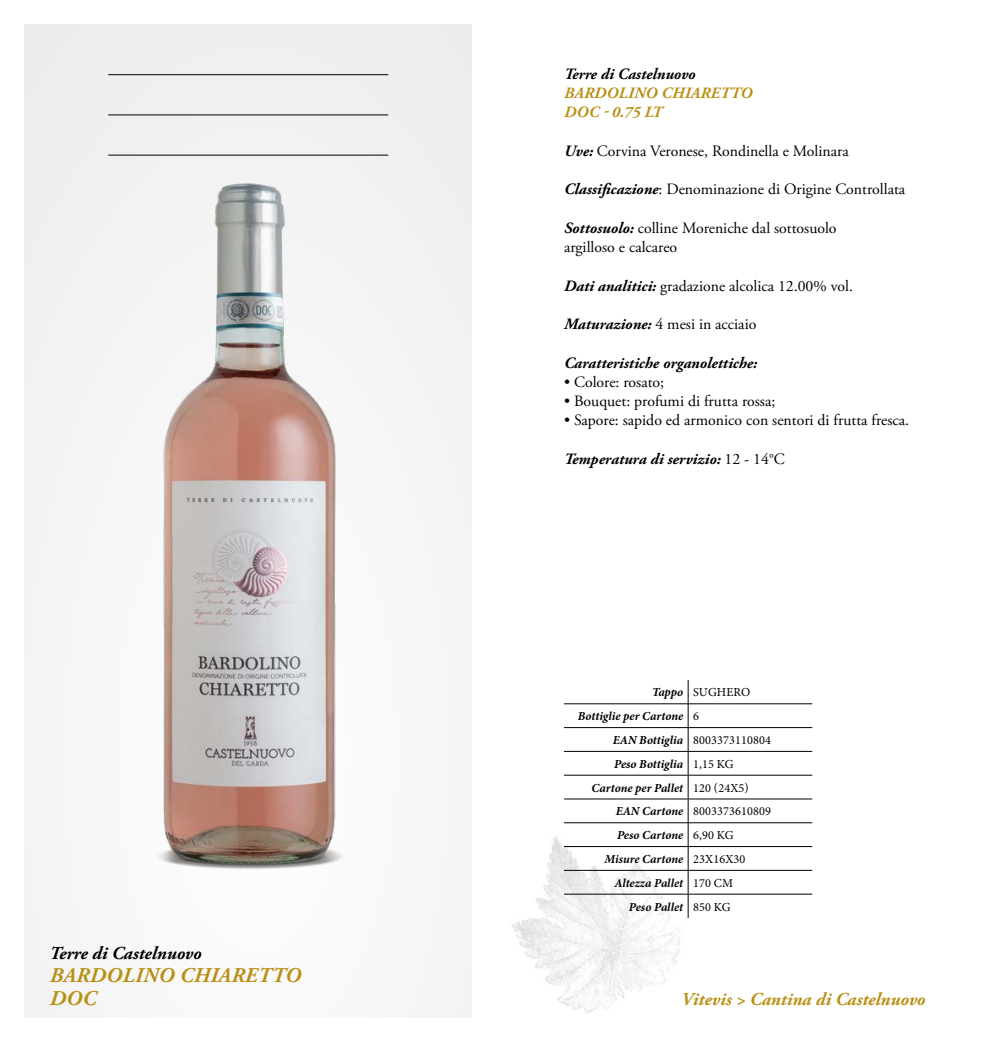
<style>
.page{position:relative;width:993px;height:1042px;background:#fff}
.page>*{position:absolute;margin:0;border:0;box-sizing:border-box;transform-origin:0 0}
.t1{font:italic 700 21px/22.8px "Adobe Garamond Pro";letter-spacing:.015em;color:#b99016}
.t2{font:italic 700 18.2px "Adobe Garamond Pro";color:#b99016}
.t3{font:italic 700 18.2px "Adobe Garamond Pro";color:#000}
.t4{font:15.75px/19.2px "Adobe Garamond Pro";color:#000}
.t5{font:italic 700 15.75px "Adobe Garamond Pro";color:#000}
.t6{font:italic 700 15.75px/19.2px "Adobe Garamond Pro";letter-spacing:.015em;color:#b99016}
.t7{font:italic 700 12.25px/23.8px "Minion Pro";color:#000}
.t8{font:12.25px "Minion Pro";letter-spacing:.01em;color:#000}
.s1{font-weight:700;font-style:italic}
.s2{font-weight:400;font-style:normal}
</style>
<div class="page">
<img style="left:511px;top:830px;width:179px;height:183px">
<div style="left:25px;top:25px;width:446px;height:992px;background:#f5f5f5"></div>
<hr style="left:108px;top:74px;width:280px;height:1px;background:#000">
<hr style="left:108px;top:115px;width:280px;height:1px;background:#000">
<hr style="left:108px;top:155px;width:280px;height:1px;background:#000">
<hr style="left:564px;top:703px;width:124px;height:1px;background:#000">
<hr style="left:688px;top:703px;width:124px;height:1px;background:#000">
<hr style="left:564px;top:727px;width:124px;height:1px;background:#000">
<hr style="left:688px;top:727px;width:124px;height:1px;background:#000">
<hr style="left:564px;top:751px;width:124px;height:1px;background:#000">
<hr style="left:688px;top:751px;width:124px;height:1px;background:#000">
<hr style="left:564px;top:775px;width:124px;height:1px;background:#000">
<hr style="left:688px;top:775px;width:124px;height:1px;background:#000">
<hr style="left:564px;top:798px;width:124px;height:1px;background:#000">
<hr style="left:688px;top:798px;width:124px;height:1px;background:#000">
<hr style="left:564px;top:822px;width:124px;height:1px;background:#000">
<hr style="left:688px;top:822px;width:124px;height:1px;background:#000">
<hr style="left:564px;top:846px;width:124px;height:1px;background:#000">
<hr style="left:688px;top:846px;width:124px;height:1px;background:#000">
<hr style="left:564px;top:870px;width:124px;height:1px;background:#000">
<hr style="left:688px;top:870px;width:124px;height:1px;background:#000">
<hr style="left:564px;top:894px;width:124px;height:1px;background:#000">
<hr style="left:688px;top:894px;width:124px;height:1px;background:#000">
<svg style="left:687px;top:680px;width:1px;height:238px"></svg>
<img style="left:126px;top:154px;width:248px;height:715px">
<p class="t3" style="left:50px;top:943px;width:153px">Terre di Castelnuovo</p>
<h1 class="t1" style="left:50px;top:964px;width:253px">BARDOLINO CHIARETTO<br>DOC</h1>
<p class="t5" style="left:564px;top:65px;width:133px">Terre di Castelnuovo</p>
<p class="t6" style="left:564px;top:84px;width:190px">BARDOLINO CHIARETTO<br>DOC - 0.75 LT</p>
<p class="t4" style="left:564px;top:142px;width:286px"><span class="s1">Uve:</span> Corvina Veronese, Rondinella e Molinara</p>
<p class="t4" style="left:564px;top:180px;width:342px"><span class="s1">Classificazione</span>: Denominazione di Origine Controllata</p>
<p class="t4" style="left:564px;top:219px;width:274px"><span class="s1">Sottosuolo:</span> colline Moreniche dal sottosuolo argilloso e calcareo</p>
<p class="t4" style="left:564px;top:277px;width:290px"><span class="s1">Dati analitici:</span> gradazione alcolica 12.00% vol.</p>
<p class="t4" style="left:564px;top:315px;width:194px"><span class="s1">Maturazione:</span> 4 mesi in acciaio</p>
<p class="t5" style="left:564px;top:354px;width:195px">Caratteristiche organolettiche:</p>
<p class="t4" style="left:564px;top:373px;width:102px">• Colore: rosato;</p>
<p class="t4" style="left:564px;top:392px;width:213px">• Bouquet: profumi di frutta rossa;</p>
<p class="t4" style="left:564px;top:411px;width:346px">• Sapore: sapido ed armonico con sentori di frutta fresca.</p>
<p class="t5" style="left:564px;top:450px;width:222px">Temperatura di servizio: <span class="s2">12 - 14°C</span></p>
<p class="t7" style="left:577px;top:680px;width:174px;text-indent:74px">Tappo <span class="s2">SUGHERO<br></span>Bottiglie per Cartone <span class="s2">6</span></p>
<p class="t8" style="left:612px;top:732px;width:160px"><span class="s1">EAN Bottiglia</span> 8003373110804</p>
<p class="t7" style="left:614px;top:752px;width:121px">Peso Bottiglia <span class="s2">1,15 KG</span></p>
<p class="t7" style="left:591px;top:775px;width:159px">Cartone per Pallet <span class="s2">120 (24X5)</span></p>
<p class="t8" style="left:615px;top:803px;width:157px"><span class="s1">EAN Cartone</span> 8003373610809</p>
<p class="t7" style="left:616px;top:823px;width:118px">Peso Cartone <span class="s2">6,90 KG</span></p>
<p class="t7" style="left:604px;top:847px;width:142px">Misure Cartone <span class="s2">23X16X30</span></p>
<p class="t7" style="left:614px;top:870px;width:120px">Altezza Pallet <span class="s2">170 CM</span></p>
<p class="t7" style="left:628px;top:894px;width:103px">Peso Pallet <span class="s2">850 KG</span></p>
<p class="t2" style="left:681px;top:988px;width:245px">Vitevis &gt; Cantina di Castelnuovo</p>
</div>
